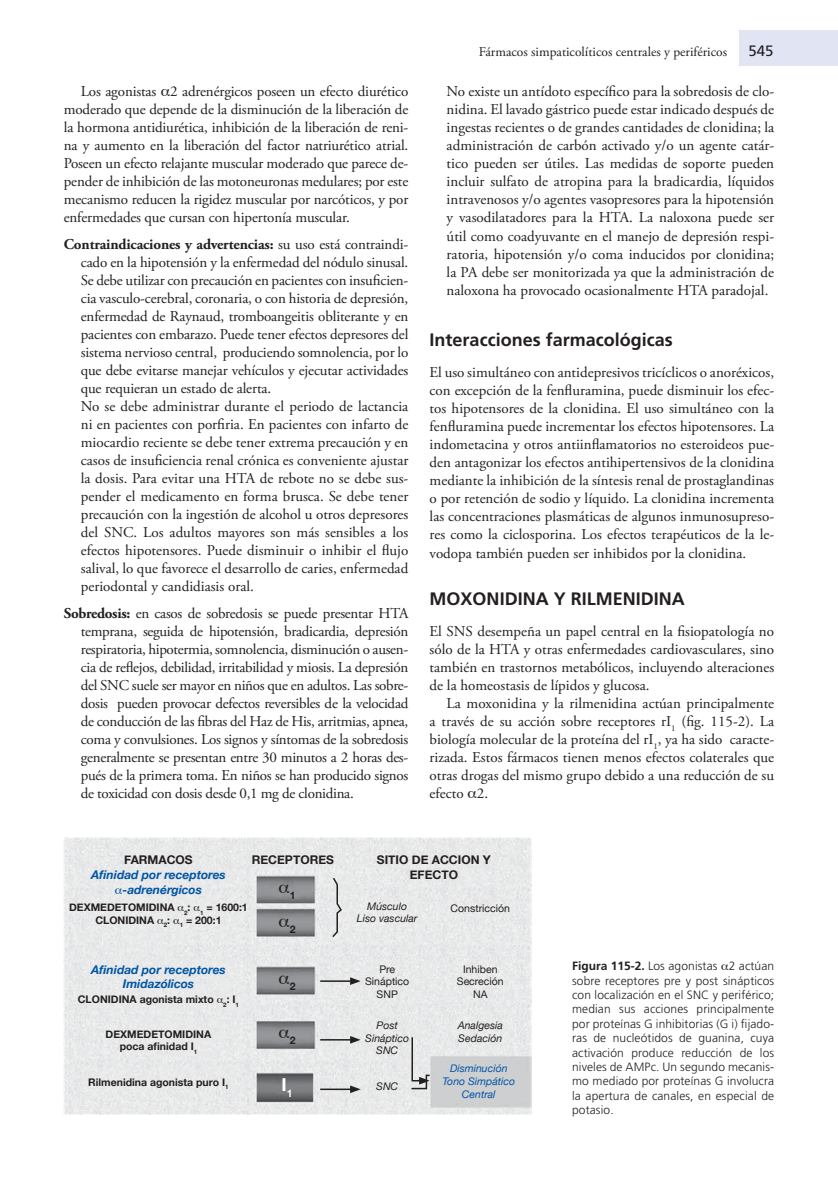
<style>
.page{position:relative;width:838px;height:1178px;background:#fff}
.page>*{position:absolute;margin:0;border:0;box-sizing:border-box;transform-origin:0 0}
.t1{font:700 18px "Frutiger";color:#231f20}
.t2{font:700 17.85px "Helvetica Neue";color:#fff}
.t3{font:15px/18px "Adobe Garamond Pro";color:#231f20;text-align:justify}
.t4{font:15px "Frutiger";color:#231f20}
.t5{font:13.5px "Adobe Garamond Pro";color:#231f20}
.t6{font:300 12px/14.4px "Frutiger";letter-spacing:.01em;color:#231f20;text-align:justify}
.t7{font:italic 700 12px/14.4px "Helvetica Neue";color:#0055a4}
.t8{font:700 12px/14.4px "Helvetica Neue";color:#231f20;text-align:center}
.t9{font:700 10.5px/12.6px "Helvetica Neue";color:#231f20;text-align:center}
.t10{font:italic 10.5px/12.6px "Helvetica Neue";color:#231f20;text-align:center}
.t11{font:10.5px/12.6px "Helvetica Neue";color:#231f20;text-align:center}
.t12{font:italic 10.5px/12.6px "Helvetica Neue";color:#0055a4;text-align:center}
.t13{font:700 10.35px "Helvetica Neue";color:#231f20}
.s1{font-weight:700}
</style>
<div class="page">
<div style="left:738px;top:30px;width:100px;height:35px;background:#e1e4f3"></div>
<img style="left:64px;top:838px;width:467px;height:276px">
<hr style="left:320px;top:980px;width:32px;height:2px;background:#231f20">
<svg style="left:350px;top:977px;width:10px;height:8px"></svg>
<hr style="left:320px;top:1039px;width:32px;height:1px;background:#231f20">
<svg style="left:350px;top:1036px;width:10px;height:7px"></svg>
<hr style="left:320px;top:1088px;width:32px;height:2px;background:#231f20">
<svg style="left:350px;top:1085px;width:10px;height:8px"></svg>
<svg style="left:331px;top:876px;width:12px;height:63px"></svg>
<svg style="left:410px;top:1036px;width:21px;height:54px"></svg>
<svg style="left:115px;top:888px;width:7px;height:5px"></svg>
<svg style="left:279px;top:884px;width:10px;height:9px"></svg>
<svg style="left:279px;top:919px;width:10px;height:8px"></svg>
<svg style="left:279px;top:975px;width:10px;height:9px"></svg>
<svg style="left:279px;top:1029px;width:10px;height:9px"></svg>
<svg style="left:178px;top:906px;width:6px;height:5px"></svg>
<svg style="left:194px;top:906px;width:6px;height:5px"></svg>
<svg style="left:158px;top:919px;width:5px;height:5px"></svg>
<svg style="left:173px;top:919px;width:6px;height:5px"></svg>
<svg style="left:217px;top:998px;width:6px;height:5px"></svg>
<p class="t3" style="left:64px;top:83px;width:346px;text-indent:17px">Los agonistas 2 adrenérgicos poseen un efecto diurético moderado que depende de la disminución de la liberación de la hormona antidiurética, inhibición de la liberación de reni&shy;na y aumento en la liberación del factor natriurético atrial.<br>Poseen un efecto relajante muscular moderado que parece de&shy;pender de inhibición de las motoneuronas medulares; por este mecanismo reducen la rigidez muscular por narcóticos, y por enfermedades que cursan con hipertonía muscular.</p>
<p class="t3" style="left:81px;top:235px;width:329px;text-align:left;text-indent:-17px"><span class="s1">Contraindicaciones y advertencias:</span> su uso está contraindi&shy;cado en la hipotensión y la enfermedad del nódulo sinusal.<br>Se debe utilizar con precaución en pacientes con insuficien&shy;cia vasculo-cerebral, coronaria, o con historia de depresión, enfermedad de Raynaud, tromboangeitis obliterante y en pacientes con embarazo. Puede tener efectos depresores del sistema nervioso central, produciendo somnolencia, por lo que debe evitarse manejar vehículos y ejecutar actividades que requieran un estado de alerta.<br>No se debe administrar durante el periodo de lactancia ni en pacientes con porfiria. En pacientes con infarto de miocardio reciente se debe tener extrema precaución y en casos de insuficiencia renal crónica es conveniente ajustar la dosis. Para evitar una HTA de rebote no se debe sus&shy;pender el medicamento en forma brusca. Se debe tener precaución con la ingestión de alcohol u otros depresores del SNC. Los adultos mayores son más sensibles a los efectos hipotensores. Puede disminuir o inhibir el flujo salival, lo que favorece el desarrollo de caries, enfermedad periodontal y candidiasis oral.</p>
<p class="t3" style="left:81px;top:605px;width:329px;text-indent:-17px"><span class="s1">Sobredosis:</span> en casos de sobredosis se puede presentar HTA temprana, seguida de hipotensión, bradicardia, depresión respiratoria, hipotermia, somnolencia, disminución o ausen&shy;cia de reflejos, debilidad, irritabilidad y miosis. La depresión del SNC suele ser mayor en niños que en adultos. Las sobre&shy;dosis pueden provocar defectos reversibles de la velocidad de conducción de las fibras del Haz de His, arritmias, apnea, coma y convulsiones. Los signos y síntomas de la sobredosis generalmente se presentan entre 30 minutos a 2 horas des&shy;pués de la primera toma. En niños se han producido signos de toxicidad con dosis desde 0,1 mg de clonidina.</p>
<p class="t5" style="left:479px;top:44px;width:250px">Fármacos simpaticolíticos centrales y periféricos</p>
<p class="t4" style="left:748px;top:42px;width:27px">545</p>
<p class="t3" style="left:446px;top:83px;width:329px">No existe un antídoto específico para la sobredosis de clo&shy;nidina. El lavado gástrico puede estar indicado después de ingestas recientes o de grandes cantidades de clonidina; la administración de carbón activado y/o un agente catár&shy;tico pueden ser útiles. Las medidas de soporte pueden incluir sulfato de atropina para la bradicardia, líquidos intravenosos y/o agentes vasopresores para la hipotensión y vasodilatadores para la HTA. La naloxona puede ser útil como coadyuvante en el manejo de depresión respi&shy;ratoria, hipotensión y/o coma inducidos por clonidina; la PA debe ser monitorizada ya que la administración de naloxona ha provocado ocasionalmente HTA paradojal.</p>
<p class="t1" style="left:429px;top:329px;width:245px">Interacciones farmacológicas</p>
<p class="t3" style="left:429px;top:364px;width:346px">El uso simultáneo con antidepresivos tricíclicos o anoréxicos, con excepción de la fenfluramina, puede disminuir los efec&shy;tos hipotensores de la clonidina. El uso simultáneo con la fenfluramina puede incrementar los efectos hipotensores. La indometacina y otros antiinflamatorios no esteroideos pue&shy;den antagonizar los efectos antihipertensivos de la clonidina mediante la inhibición de la síntesis renal de prostaglandinas o por retención de sodio y líquido. La clonidina incrementa las concentraciones plasmáticas de algunos inmunosupreso&shy;res como la ciclosporina. Los efectos terapéuticos de la le&shy;vodopa también pueden ser inhibidos por la clonidina.</p>
<p class="t1" style="left:429px;top:588px;width:257px">MOXONIDINA Y RILMENIDINA</p>
<p class="t3" style="left:429px;top:622px;width:346px">El SNS desempeña un papel central en la fisiopatología no sólo de la HTA y otras enfermedades cardiovasculares, sino también en trastornos metabólicos, incluyendo alteraciones de la homeostasis de lípidos y glucosa.</p>
<p class="t3" style="left:429px;top:694px;width:346px;text-indent:17px">La moxonidina y la rilmenidina actúan principalmente a través de su acción sobre receptores rI<sub>1</sub> (fig. 115-2). La biología molecular de la proteína del rI<sub>1</sub>, ya ha sido caracte&shy;rizada. Estos fármacos tienen menos efectos colaterales que otras drogas del mismo grupo debido a una reducción de su efecto 2.</p>
<p class="t8" style="left:124px;top:852px;width:70px">FARMACOS</p>
<p class="t7" style="left:122px;top:867px;width:105px;text-indent:-31px">Afinidad por receptores -adrenérgicos</p>
<p class="t8" style="left:252px;top:852px;width:84px">RECEPTORES</p>
<p class="t8" style="left:377px;top:852px;width:115px">SITIO DE ACCION Y<br>EFECTO</p>
<p class="t13" style="left:290px;top:888px;width:7px">1</p>
<p class="t13" style="left:290px;top:923px;width:7px">2</p>
<p class="t10" style="left:357px;top:899px;width:62px">Músculo<br>Liso vascular</p>
<p class="t9" style="left:69px;top:901px;width:180px">DEXMEDETOMIDINA <sub>2</sub>: <sub>1</sub> = 1600:1<br>CLONIDINA <sub>2</sub>: <sub>1</sub> = 200:1</p>
<p class="t11" style="left:450px;top:901px;width:61px">Constricción</p>
<p class="t7" style="left:91px;top:962px;width:136px;text-align:center">Afinidad por receptores<br>Imidazólicos</p>
<p class="t9" style="left:78px;top:993px;width:163px">CLONIDINA agonista mixto <sub>2</sub>: I<sub>1</sub></p>
<p class="t9" style="left:106px;top:1027px;width:107px">DEXMEDETOMIDINA poca afinidad I<sub>1</sub></p>
<p class="t9" style="left:88px;top:1075px;width:142px">Rilmenidina agonista puro I<sub>1</sub></p>
<p class="t13" style="left:290px;top:980px;width:7px">2</p>
<p class="t13" style="left:290px;top:1034px;width:7px">2</p>
<p class="t2" style="left:281px;top:1074px;width:13px">I<sub>1</sub></p>
<p class="t11" style="left:365px;top:962px;width:46px">Pre<br>Sináptico<br>SNP</p>
<p class="t11" style="left:457px;top:962px;width:48px">Inhiben<br>Secreción<br>NA</p>
<p class="t10" style="left:365px;top:1019px;width:45px">Post<br>Sináptico<br>SNC</p>
<p class="t10" style="left:376px;top:1080px;width:23px">SNC</p>
<p class="t10" style="left:458px;top:1019px;width:47px;text-align:left">Analgesia<br>Sedación</p>
<p class="t12" style="left:442px;top:1062px;width:74px">Disminución<br>Tono Simpático<br>Central</p>
<p class="t6" style="left:572px;top:959px;width:203px"><span class="s1">Figura 115-2.</span> Los agonistas 2 actúan sobre receptores pre y post sinápticos con localización en el SNC y periférico; median sus acciones principalmente por proteínas G inhibitorias (G i) fijado&shy;ras de nucleótidos de guanina, cuya activación produce reducción de los niveles de AMPc. Un segundo mecanis&shy;mo mediado por proteínas G involucra la apertura de canales, en especial de potasio.</p>
</div>
